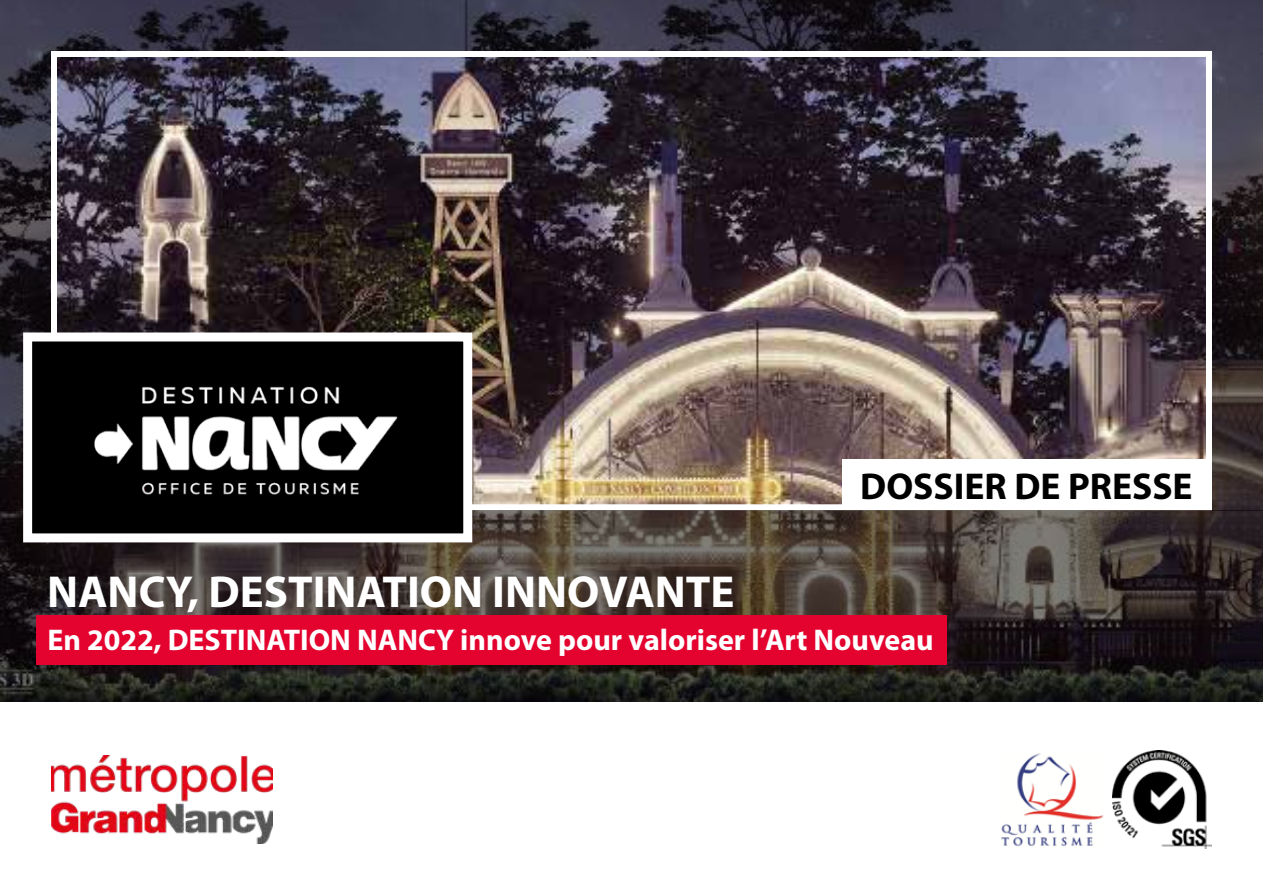
<style>
.page{position:relative;width:1263px;height:893px;background:#fff}
.page>*{position:absolute;margin:0;border:0;box-sizing:border-box;transform-origin:0 0}
.t1{font:700 45px "Myriad Pro";color:#fff}
.t2{font:700 37.5px "Myriad Pro";color:#000}
.t3{font:700 30px "Myriad Pro";color:#fff}
</style>
<div class="page">
<img style="left:58px;top:58px;width:1147px;height:445px">
<div style="left:51px;top:51px;width:1161px;height:459px;border:6px solid #fff"></div>
<svg style="left:0;top:0;width:51px;height:510px;background:#2c2933"></svg>
<svg style="left:0;top:510px;width:1263px;height:192px;background:#39322e"></svg>
<div style="left:36px;top:615px;width:910px;height:50px;background:#e4032f"></div>
<svg style="left:1212px;top:0;width:51px;height:510px;background:#342e34"></svg>
<svg style="left:51px;top:0;width:1161px;height:51px;background:#313040"></svg>
<div style="left:28px;top:337px;width:440px;height:201px;background:#000"></div>
<div style="left:23px;top:332px;width:449px;height:210px;border:9px solid #fff"></div>
<img style="left:94px;top:386px;width:304px;height:109px">
<img style="left:52px;top:755px;width:220px;height:88px">
<img style="left:1112px;top:751px;width:100px;height:97px">
<img style="left:1001px;top:753px;width:103px;height:93px">
<div style="left:842px;top:460px;width:369px;height:49px;background:#fff"></div>
<h1 class="t1" style="left:47px;top:562px;width:689px">NANCY, DESTINATION INNOVANTE</h1>
<p class="t2" style="left:860px;top:462px;width:334px">DOSSIER DE PRESSE</p>
<p class="t3" style="left:48px;top:620px;width:887px">En 2022, DESTINATION NANCY innove pour valoriser l’Art Nouveau</p>
</div>
